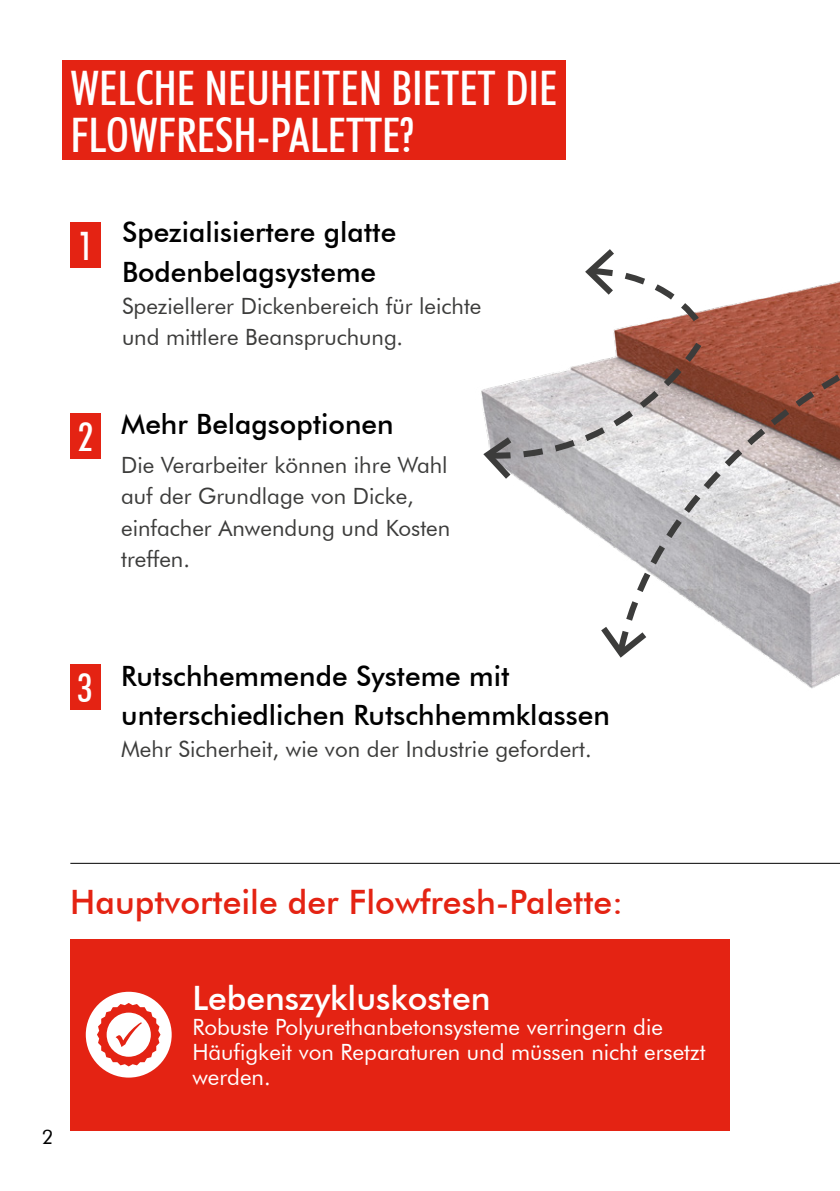
<style>
.page{position:relative;width:840px;height:1191px;background:#fff}
.page>*{position:absolute;margin:0;border:0;box-sizing:border-box;transform-origin:0 0}
.t1{font:500 condensed 47.6px/47.6px "Futura BT";color:#fff}
.t2{font:500 condensed 39.2px "Futura BT";color:#fff}
.t3{font:500 33.6px "Futura BT";color:#e42313}
.t4{font:500 33.6px "Futura BT";color:#fff}
.t5{font:500 28px/40.4px "Futura BT";color:#000}
.t6{font:22.4px/31.4px "Futura BT";color:#3c3c3b}
.t7{font:22.4px/25.2px "Futura BT";color:#fff}
.t8{font:20px "Futura BT";color:#000}
</style>
<div class="page">
<div style="left:62px;top:60px;width:503px;height:100px;background:#e42313"></div>
<img style="left:528px;top:281px;width:311px;height:408px">
<svg style="left:580px;top:249px;width:122px;height:77px"></svg>
<svg style="left:481px;top:338px;width:223px;height:147px"></svg>
<svg style="left:613px;top:371px;width:226px;height:286px;background:#c4b8b7"></svg>
<svg style="left:595px;top:620px;width:57px;height:42px"></svg>
<div style="left:70px;top:222px;width:31px;height:46px;background:#e42313"></div>
<div style="left:69px;top:664px;width:31px;height:46px;background:#e42313"></div>
<div style="left:70px;top:413px;width:31px;height:46px;background:#e42313"></div>
<hr style="left:70px;top:863px;width:769px;height:1px;background:#000">
<div style="left:70px;top:938px;width:659px;height:192px;background:#e42313"></div>
<div style="left:86px;top:991px;width:85px;height:86px;background:#fff;border-radius:50%"></div>
<svg style="left:97px;top:1003px;width:63px;height:63px"></svg>
<h1 class="t1" style="left:70px;top:63px;width:488px">WELCHE NEUHEITEN BIETET DIE<br>FLOWFRESH-PALETTE?</h1>
<h2 class="t2" style="left:78px;top:222px;width:17px">1</h2>
<h2 class="t2" style="left:78px;top:413px;width:17px">2</h2>
<p class="t5" style="left:122px;top:211px;width:276px">Spezialisiertere glatte<br>Bodenbelagsysteme</p>
<p class="t6" style="left:122px;top:290px;width:361px">Speziellerer Dickenbereich für leichte und mittlere Beanspruchung.</p>
<p class="t5" style="left:121px;top:403px;width:274px">Mehr Belagsoptionen</p>
<p class="t6" style="left:121px;top:449px;width:330px">Die Verarbeiter können ihre Wahl auf der Grundlage von Dicke, einfacher Anwendung und Kosten treffen.</p>
<h2 class="t2" style="left:77px;top:664px;width:17px">3</h2>
<p class="t5" style="left:121px;top:656px;width:490px;line-height:39.2px">Rutschhemmende Systeme mit unterschiedlichen Rutschhemmklassen</p>
<p class="t6" style="left:121px;top:733px;width:471px">Mehr Sicherheit, wie von der Industrie gefordert.</p>
<h3 class="t3" style="left:70px;top:881px;width:554px">Hauptvorteile der Flowfresh-Palette:</h3>
<p class="t8" style="left:42px;top:1124px;width:13px">2</p>
<h3 class="t4" style="left:192px;top:977px;width:299px">Lebenszykluskosten</h3>
<p class="t7" style="left:192px;top:1014px;width:514px">Robuste Polyurethanbetonsysteme verringern die<br>Häufigkeit von Reparaturen und müssen nicht ersetzt werden.</p>
</div>
